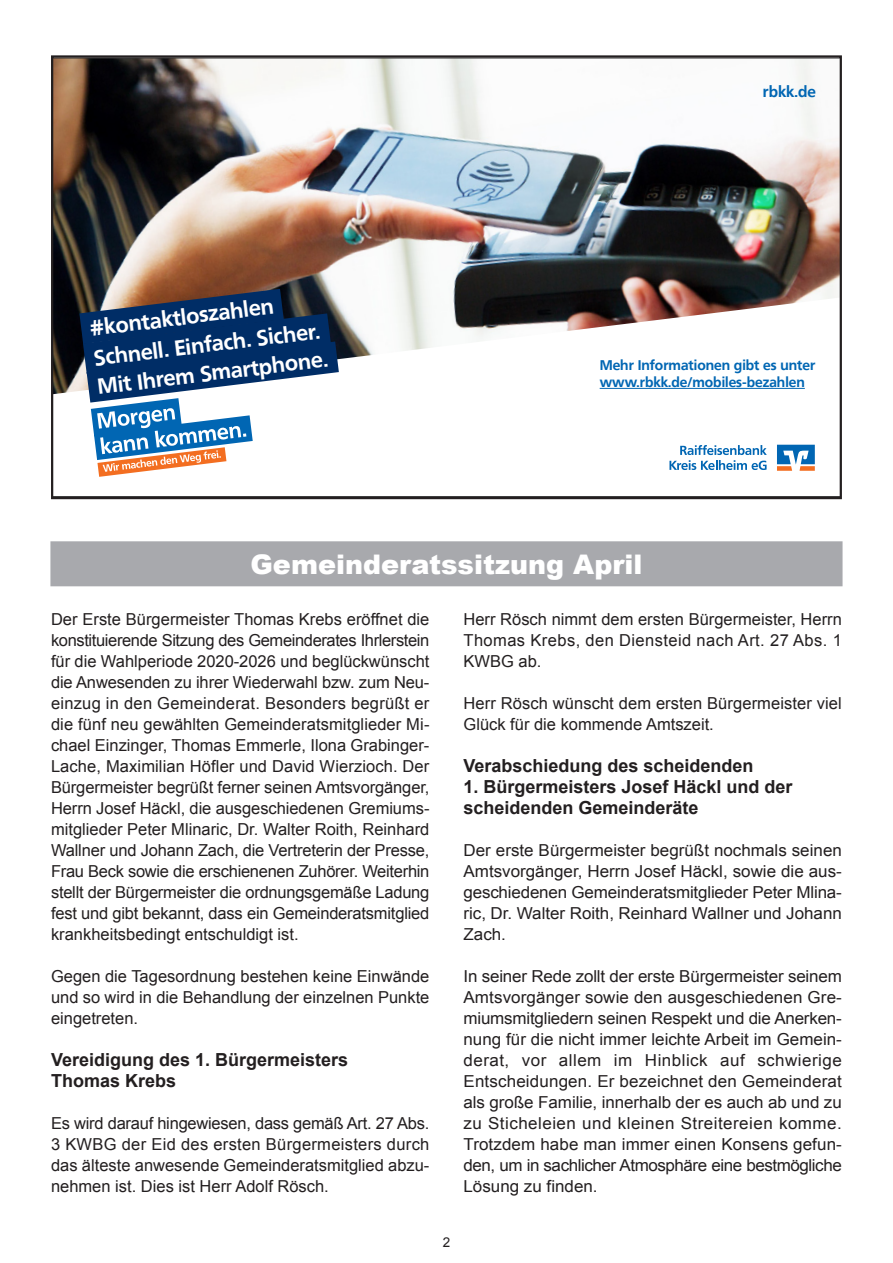
<style>
.page{position:relative;width:893px;height:1263px;background:#fff}
.page>*{position:absolute;margin:0;border:0;box-sizing:border-box;transform-origin:0 0}
.t1{font:900 27px "Arial";color:#fff}
.t2{font:700 21.75px/30.2px "Frutiger VR";color:#fff}
.t3{font:700 18px/21px "Arial";color:#231f20}
.t4{font:16.5px/21px "Arial";color:#231f20;text-align:justify}
.t5{font:700 15.45px "Frutiger VR";color:#0166b3}
.t6{font:700 13.95px/16.8px "Frutiger VR";color:#0166b3}
.t7{font:13.5px "Arial";color:#231f20}
</style>
<div class="page">
<img style="left:54px;top:58px;width:785px;height:387px">
<hr style="left:600px;top:388px;width:205px;height:1px;background:#0166b3">
<svg style="left:777px;top:445px;width:38px;height:26px"></svg>
<svg style="left:669px;top:445px;width:98px;height:25px"></svg>
<svg style="left:79px;top:289px;width:260px;height:188px"></svg>
<div style="left:51px;top:55px;width:791px;height:444px;border:2px solid #231f20"></div>
<div style="left:50px;top:541px;width:792px;height:45px;background:#a8a9ad"></div>
<p class="t2" style="left:88px;top:313px;width:229px;rotate:-7deg">#kontaktloszahlen<br>Schnell. Einfach. Sicher.</p>
<p class="t2" style="left:96px;top:372px;width:233px;rotate:-7deg">Mit Ihrem Smartphone.</p>
<p class="t5" style="left:763px;top:82px;width:54px">rbkk.de</p>
<p class="t6" style="left:600px;top:357px;width:217px">Mehr Informationen gibt es unter www.rbkk.de/mobiles-bezahlen</p>
<p class="t1" style="left:250px;top:544px;width:393px">Gemeinderatssitzung April</p>
<p class="t4" style="left:51px;top:609px;width:380px">Der Erste Bürgermeister Thomas Krebs eröffnet die konstituierende Sitzung des Gemeinderates Ihrlerstein für die Wahlperiode 2020-2026 und beglückwünscht die Anwesenden zu ihrer Wiederwahl bzw. zum Neu&shy;einzug in den Gemeinderat. Besonders begrüßt er die fünf neu gewählten Gemeinderatsmitglieder Mi - chael Einzinger, Thomas Emmerle, Ilona Grabinger-Lache, Maximilian Höfler und David Wierzioch. Der Bürgermeister begrüßt ferner seinen Amtsvorgänger, Herrn Josef Häckl, die ausgeschiedenen Gremiums&shy;mitglieder Peter Mlinaric, Dr. Walter Roith, Reinhard Wallner und Johann Zach, die Vertreterin der Presse, Frau Beck sowie die erschienenen Zuhörer. Weiterhin stellt der Bürgermeister die ordnungsgemäße Ladung fest und gibt bekannt, dass ein Gemeinderatsmitglied krankheitsbedingt entschuldigt ist.</p>
<p class="t4" style="left:51px;top:966px;width:380px">Gegen die Tagesordnung bestehen keine Einwände und so wird in die Behandlung der einzelnen Punkte eingetreten.</p>
<p class="t3" style="left:51px;top:1050px;width:299px">Vereidigung des 1. Bürgermeisters<br>Thomas Krebs</p>
<p class="t4" style="left:51px;top:1113px;width:380px">Es wird darauf hingewiesen, dass gemäß Art. 27 Abs.<br>3 KWBG der Eid des ersten Bürgermeisters durch das älteste anwesende Gemeinderatsmitglied abzu&shy;nehmen ist. Dies ist Herr Adolf Rösch.</p>
<p class="t4" style="left:463px;top:609px;width:380px">Herr Rösch nimmt dem ersten Bürgermeister, Herrn Thomas Krebs, den Diensteid nach Art. 27 Abs. 1<br>KWBG ab.</p>
<p class="t4" style="left:463px;top:693px;width:380px">Herr Rösch wünscht dem ersten Bürgermeister viel<br>Glück für die kommende Amtszeit.</p>
<p class="t3" style="left:463px;top:756px;width:292px">Verabschiedung des scheidenden</p>
<p class="t3" style="left:463px;top:777px;width:331px">1. Bürgermeisters Josef Häckl und der scheidenden Gemeinderäte</p>
<p class="t4" style="left:463px;top:840px;width:380px">Der erste Bürgermeister begrüßt nochmals seinen Amtsvorgänger, Herrn Josef Häckl, sowie die aus&shy;geschiedenen Gemeinderatsmitglieder Peter Mlina&shy;ric, Dr. Walter Roith, Reinhard Wallner und Johann Zach.</p>
<p class="t4" style="left:463px;top:966px;width:380px">In seiner Rede zollt der erste Bürgermeister seinem Amtsvorgänger sowie den ausgeschiedenen Gre&shy;miumsmitgliedern seinen Respekt und die Anerken&shy;nung für die nicht immer leichte Arbeit im Gemein&shy;derat, vor allem im Hinblick auf schwierige Entscheidungen. Er bezeichnet den Gemeinderat als große Familie, innerhalb der es auch ab und zu zu Sticheleien und kleinen Streitereien komme.<br>Trotzdem habe man immer einen Konsens gefun&shy;den, um in sachlicher Atmosphäre eine bestmögliche Lösung zu finden.</p>
<p class="t7" style="left:443px;top:1235px;width:9px">2</p>
</div>
